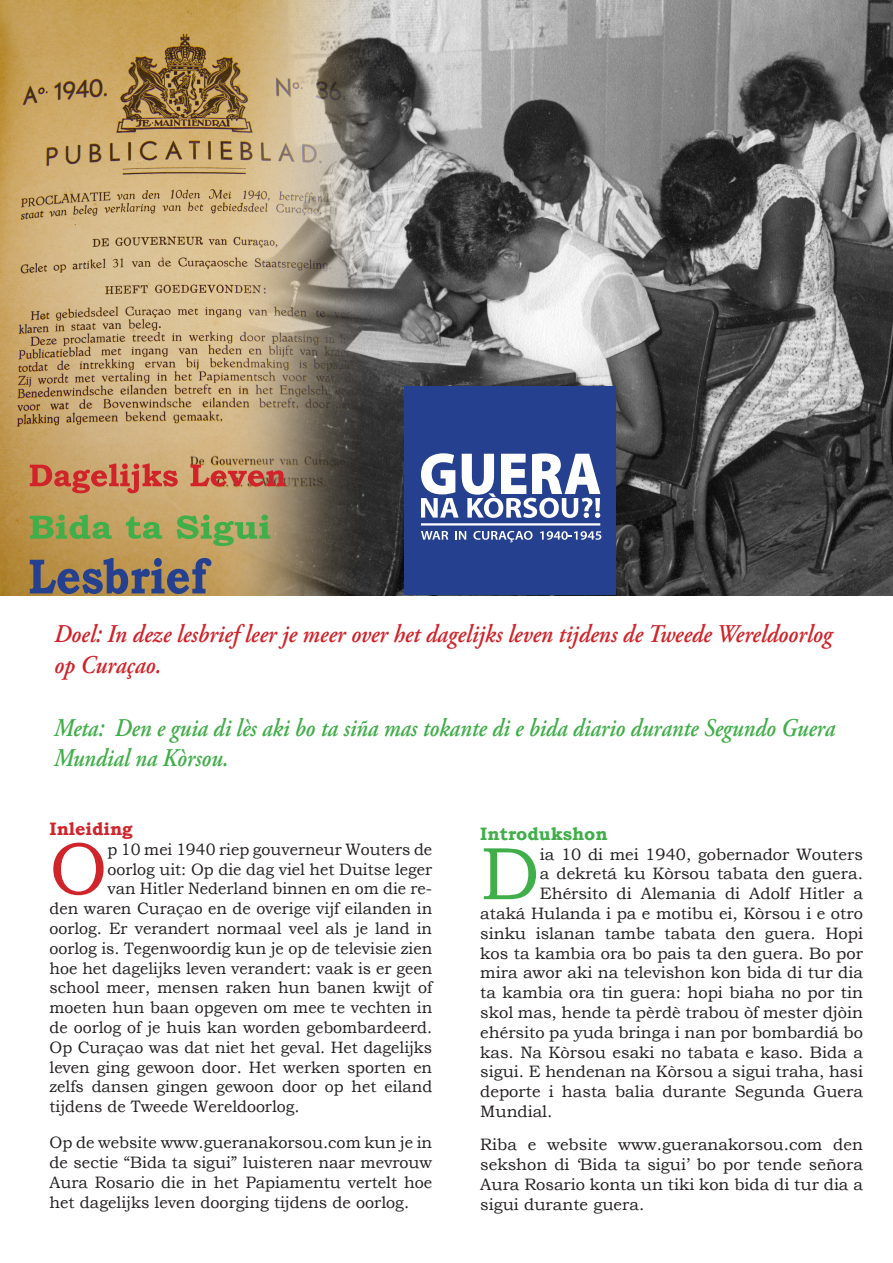
<style>
.page{position:relative;width:893px;height:1263px;background:#fff}
.page>*{position:absolute;margin:0;border:0;box-sizing:border-box;transform-origin:0 0}
.t1{font:74.55px "Bookman Old Style";color:#d1232a}
.t2{font:74.55px "Bookman Old Style";color:#40ae49}
.t3{font:italic 600 25.5px/30.6px "Adobe Garamond Pro";color:#d1232a;scale:.9 1}
.t4{font:italic 600 25.5px/30.6px "Adobe Garamond Pro";color:#40ae49;scale:.87 1}
.t5{font:700 18px "Bookman Old Style";color:#40ae49}
.t6{font:700 18px "Bookman Old Style";color:#d1232a}
.t7{font:16.5px/19.8px "Bookman Old Style";color:#231f20;text-align:justify}
</style>
<div class="page">
<img style="left:376px;top:0;width:517px;height:595px">
<img style="left:0;top:0;width:376px;height:595px">
<svg style="left:30px;top:558px;width:181px;height:36px;background:#7a6f68"></svg>
<div style="left:404px;top:387px;width:212px;height:208px;background:#25408f"></div>
<hr style="left:421px;top:523px;width:179px;height:2px;background:#fff">
<svg style="left:421px;top:453px;width:179px;height:65px"></svg>
<svg style="left:421px;top:531px;width:27px;height:9px"></svg>
<svg style="left:455px;top:531px;width:11px;height:9px"></svg>
<svg style="left:473px;top:531px;width:60px;height:11px"></svg>
<svg style="left:540px;top:531px;width:61px;height:9px"></svg>
<svg style="left:30px;top:463px;width:148px;height:30px;background:#cc7454"></svg>
<svg style="left:190px;top:465px;width:96px;height:22px;background:#c87057"></svg>
<svg style="left:30px;top:514px;width:82px;height:25px;background:#81a451"></svg>
<svg style="left:126px;top:517px;width:36px;height:22px"></svg>
<svg style="left:177px;top:514px;width:93px;height:32px;background:#91a960"></svg>
<h2 class="t3" style="left:54px;top:620px;width:866px">Doel: In deze lesbrief leer je meer over het dagelijks leven tijdens de Tweede Wereldoorlog op Curaçao.</h2>
<h2 class="t4" style="left:54px;top:713px;width:899px">Meta: Den e guia di lès aki bo ta siña mas tokante di e bida diario durante Segundo Guera<br>Mundial na Kòrsou.</h2>
<p class="t6" style="left:50px;top:816px;width:85px">Inleiding</p>
<h1 class="t1" style="left:50px;top:820px;width:59px">O</h1>
<p class="t7" style="left:107px;top:839px;width:326px">p 10 mei 1940 riep gouverneur Wouters de</p>
<p class="t7" style="left:107px;top:859px;width:326px">oorlog uit: Op die dag viel het Duitse leger</p>
<p class="t7" style="left:107px;top:879px;width:326px">van Hitler Nederland binnen en om die re-</p>
<p class="t7" style="left:50px;top:899px;width:384px">den waren Curaçao en de overige vijf eilanden in</p>
<p class="t7" style="left:50px;top:918px;width:384px">oorlog. Er verandert normaal veel als je land in</p>
<p class="t7" style="left:50px;top:938px;width:384px">oorlog is. Tegenwoordig kun je op de televisie zien</p>
<p class="t7" style="left:50px;top:958px;width:384px">hoe het dagelijks leven verandert: vaak is er geen</p>
<p class="t7" style="left:50px;top:978px;width:384px">school meer, mensen raken hun banen kwijt of</p>
<p class="t7" style="left:50px;top:998px;width:384px">moeten hun baan opgeven om mee te vechten in</p>
<p class="t7" style="left:50px;top:1017px;width:384px">de oorlog of je huis kan worden gebombardeerd.</p>
<p class="t7" style="left:50px;top:1037px;width:384px">Op Curaçao was dat niet het geval. Het dagelijks</p>
<p class="t7" style="left:50px;top:1057px;width:384px">leven ging gewoon door. Het werken sporten en</p>
<p class="t7" style="left:50px;top:1077px;width:384px">zelfs dansen gingen gewoon door op het eiland</p>
<p class="t7" style="left:50px;top:1097px;width:251px">tijdens de Tweede Wereldoorlog.</p>
<p class="t7" style="left:50px;top:1133px;width:384px">Op de website www.gueranakorsou.com kun je in de sectie “Bida ta sigui” luisteren naar mevrouw Aura Rosario die in het Papiamentu vertelt hoe het dagelijks leven doorging tijdens de oorlog.</p>
<p class="t5" style="left:480px;top:821px;width:129px">Introdukshon</p>
<h1 class="t2" style="left:480px;top:825px;width:61px">D</h1>
<p class="t7" style="left:540px;top:844px;width:325px">ia 10 di mei 1940, gobernador Wouters</p>
<p class="t7" style="left:540px;top:864px;width:325px">a dekretá ku Kòrsou tabata den guera.</p>
<p class="t7" style="left:540px;top:884px;width:324px">Ehérsito di Alemania di Adolf Hitler a</p>
<p class="t7" style="left:480px;top:903px;width:384px">ataká Hulanda i pa e motibu ei, Kòrsou i e otro</p>
<p class="t7" style="left:480px;top:923px;width:384px">sinku islanan tambe tabata den guera. Hopi</p>
<p class="t7" style="left:480px;top:943px;width:384px">kos ta kambia ora bo pais ta den guera. Bo por</p>
<p class="t7" style="left:480px;top:963px;width:384px">mira awor aki na televishon kon bida di tur dia</p>
<p class="t7" style="left:480px;top:983px;width:384px">ta kambia ora tin guera: hopi biaha no por tin</p>
<p class="t7" style="left:480px;top:1002px;width:384px">skol mas, hende ta pèrdè trabou òf mester djòin</p>
<p class="t7" style="left:480px;top:1022px;width:384px">ehérsito pa yuda bringa i nan por bombardiá bo</p>
<p class="t7" style="left:480px;top:1042px;width:384px">kas. Na Kòrsou esaki no tabata e kaso. Bida a</p>
<p class="t7" style="left:480px;top:1062px;width:384px">sigui. E hendenan na Kòrsou a sigui traha, hasi</p>
<p class="t7" style="left:480px;top:1082px;width:384px">deporte i hasta balia durante Segunda Guera</p>
<p class="t7" style="left:480px;top:1101px;width:74px">Mundial.</p>
<p class="t7" style="left:480px;top:1135px;width:384px">Riba e website www.gueranakorsou.com den sekshon di ‘Bida ta sigui’ bo por tende señora Aura Rosario konta un tiki kon bida di tur dia a sigui durante guera.</p>
</div>
